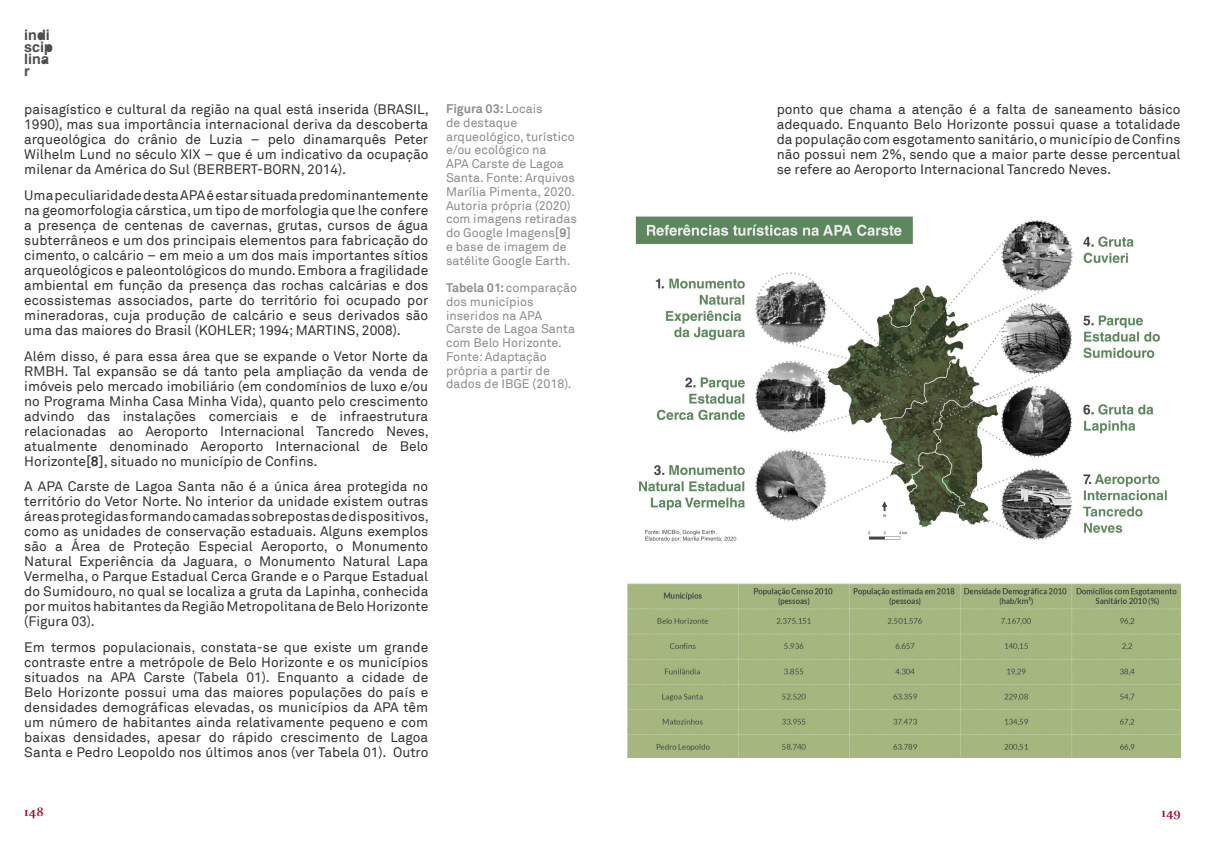
<style>
.page{position:relative;width:1205px;height:851px;background:#fff}
.page>*{position:absolute;margin:0;border:0;box-sizing:border-box;transform-origin:0 0}
.Estilo_de_parágrafo{font:14.38px "indisciplinar";color:#4f4f4f}
.Estilo_de_parágrafo-2{font:13.75px/15px "Akkurat";color:#333;text-align:justify}
.Estilo_de_parágrafo-3{font:12.5px/13.8px "Akkurat";color:#8c8c8c}
.Estilo_de_parágrafo-4{font:700 12.5px "Rufina";color:#a40a27}
.s1{font-weight:700}
</style>
<div class="page">
<img style="left:635px;top:216px;width:532px;height:326px">
<img style="left:627px;top:583px;width:553px;height:174px">
<p class="Estilo_de_parágrafo" style="left:24px;top:26px;width:27px">indi</p>
<p class="Estilo_de_parágrafo" style="left:24px;top:38px;width:30px">scip</p>
<p class="Estilo_de_parágrafo" style="left:24px;top:50px;width:26px">lina</p>
<p class="Estilo_de_parágrafo" style="left:24px;top:62px;width:7px">r</p>
<p class="Estilo_de_parágrafo-2" style="left:24px;top:102px;width:406px">paisagístico e cultural da região na qual está inserida (BRASIL, 1990), mas sua importância internacional deriva da descoberta arqueológica do crânio de Luzia – pelo dinamarquês Peter Wilhelm Lund no século XIX – que é um indicativo da ocupação milenar da América do Sul (BERBERT-BORN, 2014).</p>
<p class="Estilo_de_parágrafo-2" style="left:24px;top:188px;width:405px">Uma peculiaridade desta APA é estar situada predominantemente na geomorfologia cárstica, um tipo de morfologia que lhe confere a presença de centenas de cavernas, grutas, cursos de água subterrâneos e um dos principais elementos para fabricação do cimento, o calcário – em meio a um dos mais importantes sítios arqueológicos e paleontológicos do mundo. Embora a fragilidade ambiental em função da presença das rochas calcárias e dos ecossistemas associados, parte do território foi ocupado por mineradoras, cuja produção de calcário e seus derivados são uma das maiores do Brasil (KOHLER; 1994; MARTINS, 2008).</p>
<p class="Estilo_de_parágrafo-2" style="left:24px;top:348px;width:406px">Além disso, é para essa área que se expande o Vetor Norte da RMBH. Tal expansão se dá tanto pela ampliação da venda de imóveis pelo mercado imobiliário (em condomínios de luxo e/ou no Programa Minha Casa Minha Vida), quanto pelo crescimento advindo das instalações comerciais e de infraestrutura relacionadas ao Aeroporto Internacional Tancredo Neves, atualmente denominado Aeroporto Internacional de Belo Horizonte<span class="s1">[8]</span>, situado no município de Confins.</p>
<p class="Estilo_de_parágrafo-2" style="left:24px;top:479px;width:406px">A APA Carste de Lagoa Santa não é a única área protegida no território do Vetor Norte. No interior da unidade existem outras áreas protegidas formando camadas sobrepostas de dispositivos, como as unidades de conservação estaduais. Alguns exemplos são a Área de Proteção Especial Aeroporto, o Monumento Natural Experiência da Jaguara, o Monumento Natural Lapa Vermelha, o Parque Estadual Cerca Grande e o Parque Estadual do Sumidouro, no qual se localiza a gruta da Lapinha, conhecida por muitos habitantes da Região Metropolitana de Belo Horizonte (Figura 03).</p>
<p class="Estilo_de_parágrafo-2" style="left:24px;top:640px;width:405px">Em termos populacionais, constata-se que existe um grande contraste entre a metrópole de Belo Horizonte e os municípios situados na APA Carste (Tabela 01). Enquanto a cidade de Belo Horizonte possui uma das maiores populações do país e densidades demográficas elevadas, os municípios da APA têm um número de habitantes ainda relativamente pequeno e com baixas densidades, apesar do rápido crescimento de Lagoa Santa e Pedro Leopoldo nos últimos anos (ver Tabela 01). Outro</p>
<p class="Estilo_de_parágrafo-3" style="left:446px;top:102px;width:133px"><span class="s1">Figura 03:</span> Locais<br>de destaque arqueológico, turístico e/ou ecológico na<br>APA Carste de Lagoa<br>Santa. Fonte: Arquivos<br>Marília Pimenta, 2020.<br>Autoria própria (2020) com imagens retiradas do Google Imagens<span class="s1">[9] </span>e base de imagem de satélite Google Earth.</p>
<p class="Estilo_de_parágrafo-3" style="left:446px;top:281px;width:133px"><span class="s1">Tabela 01:</span> comparação dos municípios inseridos na APA<br>Carste de Lagoa Santa com Belo Horizonte.<br>Fonte: Adaptação própria a partir de dados de IBGE (2018).</p>
<p class="Estilo_de_parágrafo-2" style="left:777px;top:102px;width:405px">ponto que chama a atenção é a falta de saneamento básico adequado. Enquanto Belo Horizonte possui quase a totalidade da população com esgotamento sanitário, o município de Confins não possui nem 2%, sendo que a maior parte desse percentual se refere ao Aeroporto Internacional Tancredo Neves.</p>
<p class="Estilo_de_parágrafo-4" style="left:24px;top:804px;width:21px">148</p>
<p class="Estilo_de_parágrafo-4" style="left:1161px;top:804px;width:21px">149</p>
</div>
